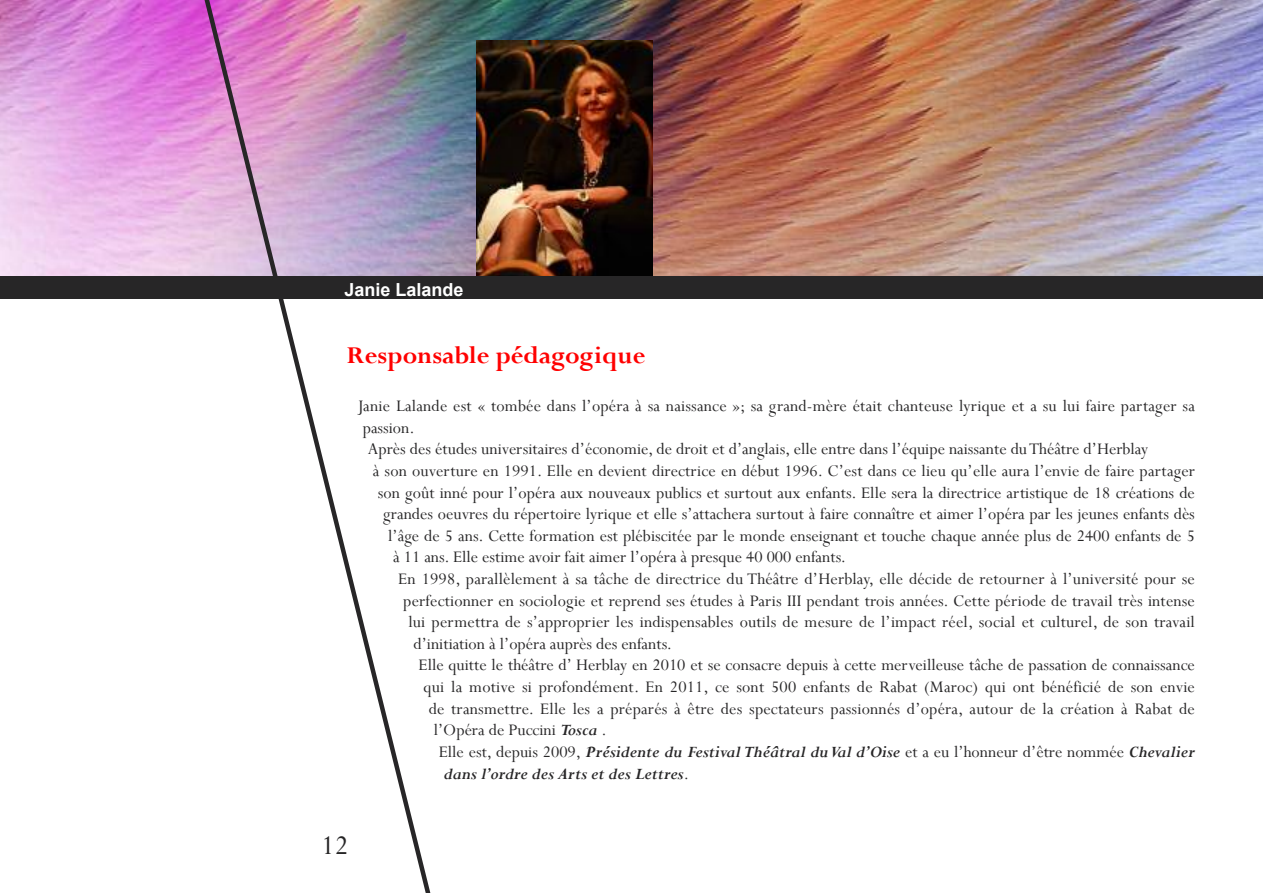
<style>
.page{position:relative;width:1263px;height:893px;background:#fff}
.page>*{position:absolute;margin:0;border:0;box-sizing:border-box;transform-origin:0 0}
.t1{font:30px "Perpetua";color:#272627}
.t2{font:700 27px "Perpetua";color:#f00}
.t3{font:18px "Perpetua";color:#272627}
.t4{font:italic 700 18px "Perpetua";color:#272627}
.t5{font:700 18px "Arial";color:#fff}
.s1{font-weight:700;font-style:italic}
.s2{font-weight:400;font-style:normal}
</style>
<div class="page">
<img style="left:0;top:0;width:1263px;height:276px">
<img style="left:476px;top:41px;width:177px;height:235px">
<div style="left:0;top:276px;width:1263px;height:23px;background:#272627"></div>
<img style="left:199px;top:0;width:240px;height:893px">
<p class="t5" style="left:344px;top:280px;width:121px">Janie Lalande</p>
<h2 class="t2" style="left:347px;top:341px;width:300px">Responsable pédagogique</h2>
<p class="t3" style="left:358px;top:396px;width:839px">Janie Lalande est « tombée dans l’opéra à sa naissance »; sa grand-mère était chanteuse lyrique et a su lui faire partager sa</p>
<p class="t3" style="left:363px;top:418px;width:53px">passion.</p>
<p class="t3" style="left:368px;top:440px;width:782px">Après des études universitaires d’économie, de droit et d’anglais, elle entre dans l’équipe naissante duThéâtre d’Herblay</p>
<p class="t3" style="left:373px;top:461px;width:823px">à son ouverture en 1991. Elle en devient directrice en début 1996. C’est dans ce lieu qu’elle aura l’envie de faire partager</p>
<p class="t3" style="left:378px;top:483px;width:818px">son goût inné pour l’opéra aux nouveaux publics et surtout aux enfants. Elle sera la directrice artistique de 18 créations de</p>
<p class="t3" style="left:383px;top:504px;width:813px">grandes oeuvres du répertoire lyrique et elle s’attachera surtout à faire connaître et aimer l’opéra par les jeunes enfants dès</p>
<p class="t3" style="left:388px;top:526px;width:808px">l’âge de 5 ans. Cette formation est plébiscitée par le monde enseignant et touche chaque année plus de 2400 enfants de 5</p>
<p class="t3" style="left:393px;top:548px;width:454px">à 11 ans. Elle estime avoir fait aimer l’opéra à presque 40 000 enfants.</p>
<p class="t3" style="left:398px;top:569px;width:798px">En 1998, parallèlement à sa tâche de directrice du Théâtre d’Herblay, elle décide de retourner à l’université pour se</p>
<p class="t3" style="left:403px;top:591px;width:793px">perfectionner en sociologie et reprend ses études à Paris III pendant trois années. Cette période de travail très intense</p>
<p class="t3" style="left:408px;top:612px;width:788px">lui permettra de s’approprier les indispensables outils de mesure de l’impact réel, social et culturel, de son travail</p>
<p class="t3" style="left:413px;top:634px;width:260px">d’initiation à l’opéra auprès des enfants.</p>
<p class="t3" style="left:418px;top:656px;width:778px">Elle quitte le théâtre d’ Herblay en 2010 et se consacre depuis à cette merveilleuse tâche de passation de connaissance</p>
<p class="t3" style="left:424px;top:677px;width:773px">qui la motive si profondément. En 2011, ce sont 500 enfants de Rabat (Maroc) qui ont bénéficié de son envie</p>
<p class="t3" style="left:429px;top:699px;width:768px">de transmettre. Elle les a préparés à être des spectateurs passionnés d’opéra, autour de la création à Rabat de</p>
<p class="t3" style="left:434px;top:720px;width:175px">l’Opéra de Puccini <span class="s1">Tosca</span> .</p>
<p class="t4" style="left:439px;top:742px;width:758px"><span class="s2">Elle est, depuis 2009,</span> Présidente du Festival Théâtral duVal d’Oise <span class="s2">et a eu l’honneur d’être nommée</span> Chevalier</p>
<p class="t4" style="left:444px;top:764px;width:247px">dans l’ordre des Arts et des Lettres<span class="s2">.</span></p>
<h1 class="t1" style="left:321px;top:830px;width:29px">12</h1>
</div>
